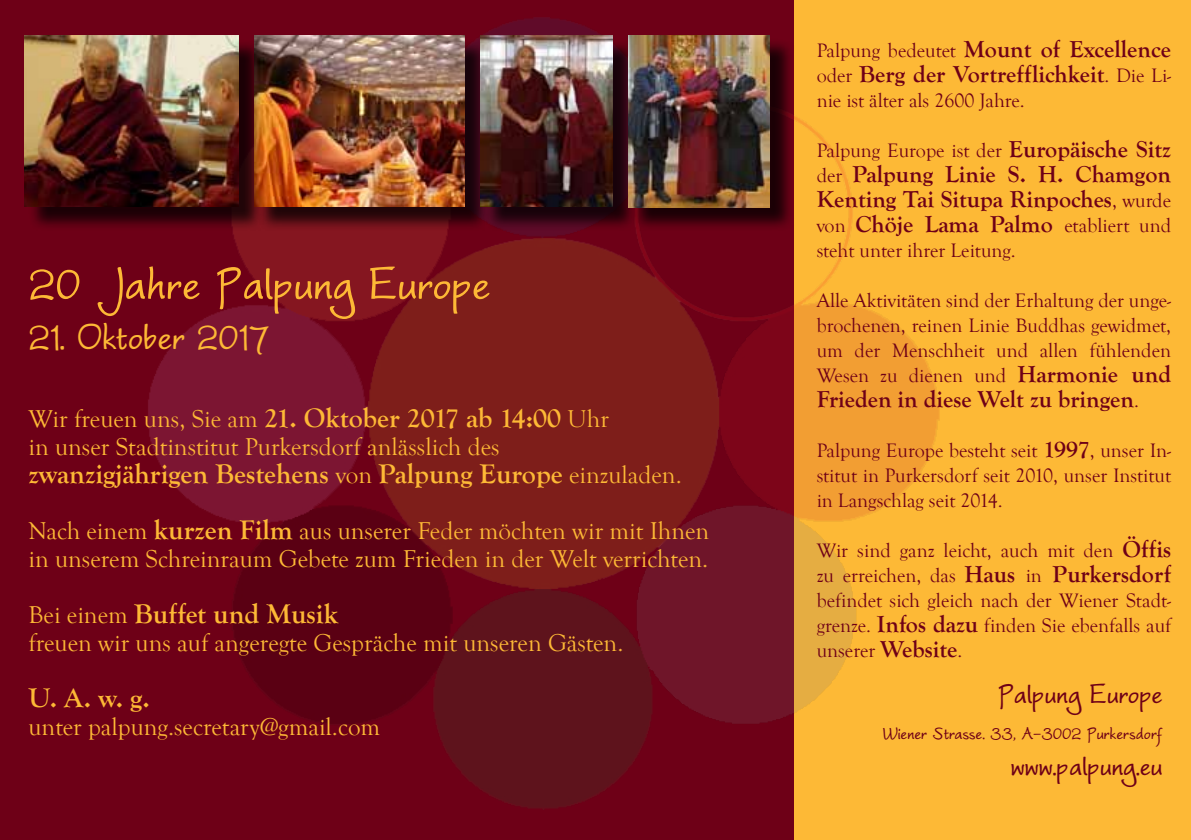
<style>
.page{position:relative;width:1191px;height:840px;background:#fff}
.page>*{position:absolute;margin:0;border:0;box-sizing:border-box;transform-origin:0 0}
.t1{font:700 60px "Worstveld Sling";color:#fdb936}
.t2{font:700 48px "Worstveld Sling";color:#fdb936}
.t3{font:700 36px "Worstveld Sling";color:#6e0017}
.t4{font:700 28px "Goudy Old Style T";color:#fdb936}
.t5{font:25px/28px "Goudy Old Style T";color:#fdb936}
.t6{font:700 24px/25px "Goudy Old Style T";color:#6e0017}
.t7{font:700 22px "Worstveld Sling";color:#6e0017}
.t8{font:20px/25px "Goudy Old Style T";color:#6e0017;text-align:justify}
.s1{font-weight:700;font-size:28px}
.s2{font-weight:400;font-size:25px}
.s3{font-weight:400;font-size:20px}
.s4{font-weight:700;font-size:24px}
</style>
<div class="page">
<div style="left:794px;top:0;width:397px;height:839px;background:#fdb936"></div>
<div style="left:0;top:0;width:794px;height:839px;background:#6e0017"></div>
<img style="left:147px;top:17px;width:792px;height:792px">
<div style="left:257px;top:39px;width:232px;height:193px;background:#000;opacity:.75"></div>
<img style="left:254px;top:36px;width:211px;height:171px">
<div style="left:28px;top:39px;width:235px;height:193px;background:#000;opacity:.75"></div>
<img style="left:25px;top:36px;width:214px;height:171px">
<div style="left:483px;top:39px;width:154px;height:193px;background:#000;opacity:.75"></div>
<img style="left:480px;top:36px;width:132px;height:171px">
<div style="left:631px;top:38px;width:163px;height:194px;background:#000;opacity:.75"></div>
<img style="left:628px;top:35px;width:142px;height:172px">
<h1 class="t1" style="left:28px;top:255px;width:463px">20 Jahre Palpung Europe</h1>
<h2 class="t2" style="left:28px;top:314px;width:243px">21. Oktober 2017</h2>
<p class="t5" style="left:28px;top:405px;width:582px">Wir freuen uns, Sie am <span class="s1">21. Oktober 2017 ab 14:00</span> Uhr in unser Stadtinstitut Purkersdorf anlässlich des</p>
<h3 class="t4" style="left:28px;top:458px;width:655px">zwanzigjährigen Bestehens <span class="s2">von</span> Palpung Europe <span class="s2">einzuladen.</span></h3>
<p class="t5" style="left:28px;top:517px;width:682px">Nach einem <span class="s1">kurzen Film</span> aus unserer Feder möchten wir mit Ihnen in unserem Schreinraum Gebete zum Frieden in der Welt verrichten.</p>
<h3 class="t4" style="left:28px;top:598px;width:311px"><span class="s2">Bei einem</span> Buffet und Musik</h3>
<p class="t5" style="left:28px;top:629px;width:596px">freuen wir uns auf angeregte Gespräche mit unseren Gästen.</p>
<h3 class="t4" style="left:28px;top:682px;width:123px">U. A. w. g.</h3>
<p class="t5" style="left:28px;top:713px;width:353px">unter palpung.secretary@gmail.com</p>
<p class="t6" style="left:816px;top:36px;width:356px"><span class="s3">Palpung bedeutet</span> Mount of Excellence <span class="s3">oder</span> Berg der Vortrefflichkeit<span class="s3">. Die Li-</span></p>
<p class="t8" style="left:816px;top:88px;width:210px">nie ist älter als 2600 Jahre.</p>
<p class="t8" style="left:816px;top:138px;width:356px">Palpung Europe ist der <span class="s4">Europäische Sitz</span></p>
<p class="t6" style="left:816px;top:161px;width:356px"><span class="s3">der</span> Palpung Linie S. H. Chamgon<br>Kenting Tai Situpa Rinpoches<span class="s3">, wurde</span></p>
<p class="t8" style="left:816px;top:213px;width:356px">von <span class="s4">Chöje Lama Palmo</span> etabliert und steht unter ihrer Leitung.</p>
<p class="t8" style="left:816px;top:288px;width:356px">Alle Aktivitäten sind der Erhaltung der unge&shy;brochenen, reinen Linie Buddhas gewidmet, um der Menschheit und allen fühlenden Wesen zu dienen und <span class="s4">Harmonie und</span></p>
<p class="t6" style="left:816px;top:386px;width:324px">Frieden in diese Welt zu bringen<span class="s3">.</span></p>
<p class="t8" style="left:816px;top:438px;width:356px">Palpung Europe besteht seit <span class="s4">1997</span>, unser In&shy;stitut in Purkersdorf seit 2010, unser Institut in Langschlag seit 2014.</p>
<p class="t8" style="left:816px;top:538px;width:356px">Wir sind ganz leicht, auch mit den <span class="s4">Öffis </span>zu erreichen, das <span class="s4">Haus</span> in <span class="s4">Purkersdorf </span>befindet sich gleich nach der Wiener Stadt&shy;grenze. <span class="s4">Infos dazu</span> finden Sie ebenfalls auf unserer <span class="s4">Website</span>.</p>
<h3 class="t3" style="left:997px;top:676px;width:166px">Palpung Europe</h3>
<p class="t7" style="left:882px;top:722px;width:282px">Wiener Strasse. 33, A-3002 Purkersdorf</p>
<h3 class="t3" style="left:1010px;top:748px;width:154px">www.palpung.eu</h3>
</div>
